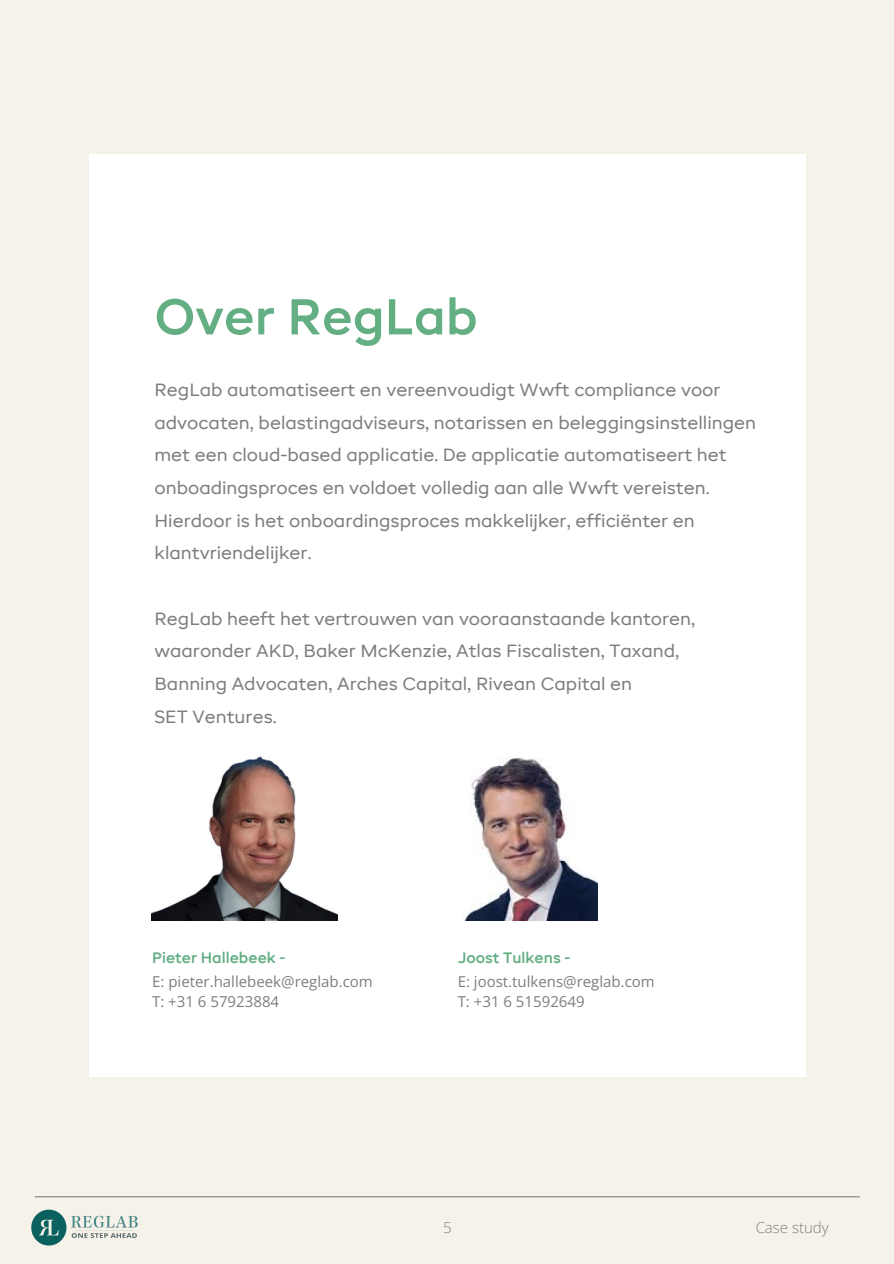
<style>
.page{position:relative;width:894px;height:1264px;background:#fff}
.page>*{position:absolute;margin:0;border:0;box-sizing:border-box;transform-origin:0 0}
.t1{font:600 50.25px "BR Candor";color:#64ae84}
.t2{font:18px/32.7px "BR Candor";color:#7f7e7e}
.t3{font:15px/20.2px "Open Sans";color:#7f7e7e}
.t4{font:600 15px "BR Candor";color:#64ae84}
.t5{font:300 15px "Open Sans";color:#7f7e7e}
</style>
<div class="page">
<div style="left:0;top:0;width:893px;height:1263px;background:#f5f2e9"></div>
<img style="left:31px;top:1209px;width:107px;height:37px">
<hr style="left:35px;top:1196px;width:824px;height:1px;background:#7f7e7e">
<div style="left:89px;top:154px;width:716px;height:922px;background:#fff"></div>
<img style="left:464px;top:757px;width:133px;height:163px">
<img style="left:151px;top:756px;width:186px;height:164px">
<h1 class="t1" style="left:154px;top:296px;width:325px">Over RegLab</h1>
<p class="t2" style="left:154px;top:375px;width:603px">RegLab automatiseert en vereenvoudigt Wwft compliance voor advocaten, belastingadviseurs, notarissen en beleggingsinstellingen met een cloud-based applicatie. De applicatie automatiseert het onboadingsproces en voldoet volledig aan alle Wwft vereisten.<br>Hierdoor is het onboardingsproces makkelijker, efficiënter en klantvriendelijker.</p>
<p class="t2" style="left:154px;top:603px;width:542px">RegLab heeft het vertrouwen van vooraanstaande kantoren, waaronder AKD, Baker McKenzie, Atlas Fiscalisten, Taxand, Banning Advocaten, Arches Capital, Rivean Capital en<br>SET Ventures.</p>
<p class="t4" style="left:152px;top:951px;width:135px">Pieter Hallebeek -</p>
<p class="t3" style="left:152px;top:970px;width:222px">E: pieter.hallebeek@reglab.com<br>T: +31 6 57923884</p>
<p class="t4" style="left:457px;top:951px;width:114px">Joost Tulkens -</p>
<p class="t3" style="left:457px;top:970px;width:198px">E: joost.tulkens@reglab.com<br>T: +31 6 51592649</p>
<p class="t5" style="left:443px;top:1216px;width:10px">5</p>
<p class="t5" style="left:755px;top:1216px;width:75px">Case study</p>
</div>
